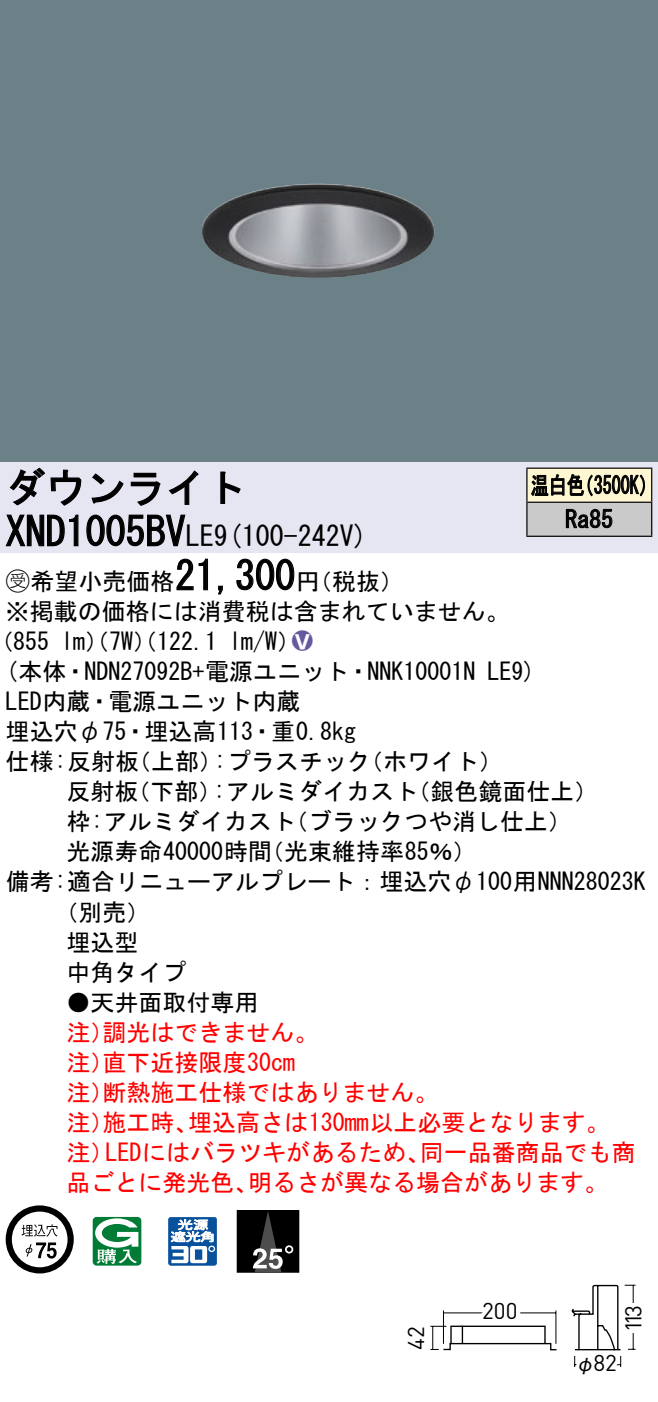
<style>
.page{position:relative;width:658px;height:1402px;background:#fff}
.page>*{position:absolute;margin:0;border:0;box-sizing:border-box;transform-origin:0 0}
.t1{font:40px "MS Gothic";color:#000}
.t2{font:28px "MS Gothic";color:#000}
.t3{font:24px/30.4px "MS Gothic";color:#000}
.t4{font:24px/30px "MS Gothic";color:#f00}
.t5{font:24px/34px "MS Gothic";color:#000;scale:.75 1}
.t6{font:24px "Ford Classification 1";color:#635aa0}
.t7{font:22.8px "DINOT";color:#000}
.t8{font:20px "Gothic BBB Pro Medium 90 pv RKSJ H";color:#000}
.s1{font-size:28px}
.s2{font-family:"Ford Classification 1"}
.s3{color:#fff}
</style>
<div class="page">
<div style="left:0;top:0;width:658px;height:462px;background:#6c8087"></div>
<img style="left:202px;top:184px;width:232px;height:94px">
<div style="left:0;top:462px;width:658px;height:90px;background:#e6e5f2"></div>
<svg style="left:9px;top:467px;width:73px;height:39px"></svg>
<svg style="left:91px;top:473px;width:33px;height:30px"></svg>
<svg style="left:130px;top:472px;width:30px;height:34px"></svg>
<svg style="left:168px;top:470px;width:30px;height:35px"></svg>
<svg style="left:220px;top:471px;width:21px;height:33px"></svg>
<svg style="left:5px;top:514px;width:74px;height:32px"></svg>
<svg style="left:86px;top:514px;width:100px;height:32px"></svg>
<svg style="left:176px;top:558px;width:32px;height:32px"></svg>
<svg style="left:218px;top:585px;width:5px;height:10px"></svg>
<svg style="left:236px;top:558px;width:59px;height:32px"></svg>
<svg style="left:6px;top:1205px;width:68px;height:68px"></svg>
<svg style="left:93px;top:1216px;width:48px;height:49px"></svg>
<svg style="left:168px;top:1217px;width:49px;height:48px"></svg>
<div style="left:237px;top:1210px;width:62px;height:61px;background:#000"></div>
<div style="left:237px;top:1209px;width:62px;height:63px;border:1px solid #000"></div>
<svg style="left:253px;top:1210px;width:38px;height:61px"></svg>
<div style="left:527px;top:468px;width:124px;height:34px;background:#fff6d2"></div>
<div style="left:527px;top:502px;width:124px;height:34px;background:#cacaca"></div>
<hr style="left:526px;top:467px;width:126px;height:2px;background:#000">
<hr style="left:526px;top:468px;width:1px;height:33px;background:#000">
<hr style="left:651px;top:468px;width:1px;height:33px;background:#000">
<hr style="left:526px;top:501px;width:126px;height:2px;background:#000">
<hr style="left:526px;top:502px;width:1px;height:33px;background:#000">
<hr style="left:651px;top:502px;width:1px;height:33px;background:#000">
<hr style="left:526px;top:535px;width:126px;height:2px;background:#000">
<svg style="left:531px;top:474px;width:114px;height:23px"></svg>
<svg style="left:565px;top:508px;width:47px;height:20px"></svg>
<svg style="left:571px;top:1284px;width:65px;height:84px"></svg>
<svg style="left:430px;top:1310px;width:127px;height:41px"></svg>
<h1 class="t1" style="left:6px;top:467px;width:242px">ダウンライト</h1>
<p class="t2" style="left:214px;top:522px;width:155px">(9 100-242 (V</p>
<h1 class="t1" style="left:6px;top:511px;width:210px">XND1005BV<span class="s1">LE</span></h1>
<h1 class="t1" style="left:175px;top:555px;width:121px">21,300</h1>
<p class="t3" style="left:6px;top:566px;width:505px"><span class="s2">B</span>希望小売価格<br>※掲載の価格には消費税は含まれていません。</p>
<p class="t6" style="left:292px;top:629px;width:22px">2<span class="s3">8</span></p>
<p class="t3" style="left:296px;top:566px;width:109px">（円税抜(</p>
<p class="t3" style="left:229px;top:626px;width:73px">l m (W/</p>
<p class="t3" style="left:-11px;top:626px;width:62px">（855</p>
<p class="t3" style="left:61px;top:626px;width:158px">lm）（ ）（W 7 122.1</p>
<p class="t5" style="left:565px;top:468px;width:65px;text-indent:-34px">温白色<br>Ra85</p>
<p class="t5" style="left:575px;top:468px;width:109px">（3500 (K</p>
<p class="t3" style="left:6px;top:656px;width:471px">(本体・NDN27092 +B 電源ユニット・NNK10001N</p>
<p class="t3" style="left:6px;top:686px;width:296px">LED内蔵・電源ユニット内蔵</p>
<p class="t3" style="left:6px;top:716px;width:352px">埋込穴φ75・埋込高113・重0.8kg</p>
<p class="t3" style="left:359px;top:746px;width:145px">（ホワイト(</p>
<p class="t3" style="left:487px;top:656px;width:50px">LE (9</p>
<p class="t3" style="left:214px;top:746px;width:158px">:プラスチック</p>
<p class="t3" style="left:6px;top:746px;width:135px">仕様:反射板</p>
<p class="t3" style="left:127px;top:746px;width:97px">（上部）</p>
<p class="t3" style="left:66px;top:776px;width:74px">反射板</p>
<p class="t3" style="left:126px;top:776px;width:97px">（下部）</p>
<p class="t3" style="left:213px;top:776px;width:206px">:アルミダイカスト</p>
<p class="t3" style="left:406px;top:776px;width:193px">（銀色鏡面仕上(</p>
<p class="t3" style="left:284px;top:806px;width:289px">（ブラックつや消し仕上(</p>
<p class="t3" style="left:260px;top:806px;width:218px;text-indent:-193px">枠:アルミダイカスト<br>（光束維持率85％(</p>
<p class="t3" style="left:66px;top:836px;width:207px">光源寿命40000時間</p>
<p class="t3" style="left:6px;top:866px;width:641px">備考:適合リニューアルプレート：埋込穴φ100用NNN28023K</p>
<p class="t3" style="left:54px;top:896px;width:98px">（別売(</p>
<p class="t3" style="left:66px;top:926px;width:74px">埋込型</p>
<p class="t3" style="left:66px;top:956px;width:121px">中角タイプ</p>
<p class="t3" style="left:66px;top:986px;width:194px">●天井面取付専用</p>
<p class="t4" style="left:102px;top:1016px;width:217px">調光はできません。</p>
<p class="t4" style="left:102px;top:1016px;width:194px;text-indent:-36px">注）<br>直下近接限度30cm</p>
<p class="t4" style="left:102px;top:1046px;width:337px;text-indent:-36px">注）<br>断熱施工仕様ではありません。</p>
<p class="t4" style="left:66px;top:1076px;width:49px">注）</p>
<p class="t4" style="left:188px;top:1106px;width:423px">埋込高さは130mm以上必要となります。</p>
<p class="t4" style="left:102px;top:1106px;width:97px">施工時、</p>
<p class="t4" style="left:66px;top:1106px;width:49px">注）</p>
<p class="t4" style="left:66px;top:1136px;width:49px">注）</p>
<p class="t4" style="left:105px;top:1136px;width:326px">LEDにはバラツキがあるため、</p>
<p class="t4" style="left:420px;top:1136px;width:217px">同一品番商品でも商</p>
<p class="t4" style="left:66px;top:1166px;width:194px">品ごとに発光色、</p>
<p class="t4" style="left:248px;top:1166px;width:362px">明るさが異なる場合があります。</p>
<p class="t7" style="left:400px;top:1349px;width:25px;rotate:-90deg">42</p>
<p class="t7" style="left:482px;top:1294px;width:37px">200</p>
<p class="t7" style="left:617px;top:1331px;width:28px;rotate:-90deg">113</p>
<p class="t7" style="left:593px;top:1347px;width:25px">82</p>
<p class="t8" style="left:575px;top:1346px;width:21px">φ</p>
</div>
